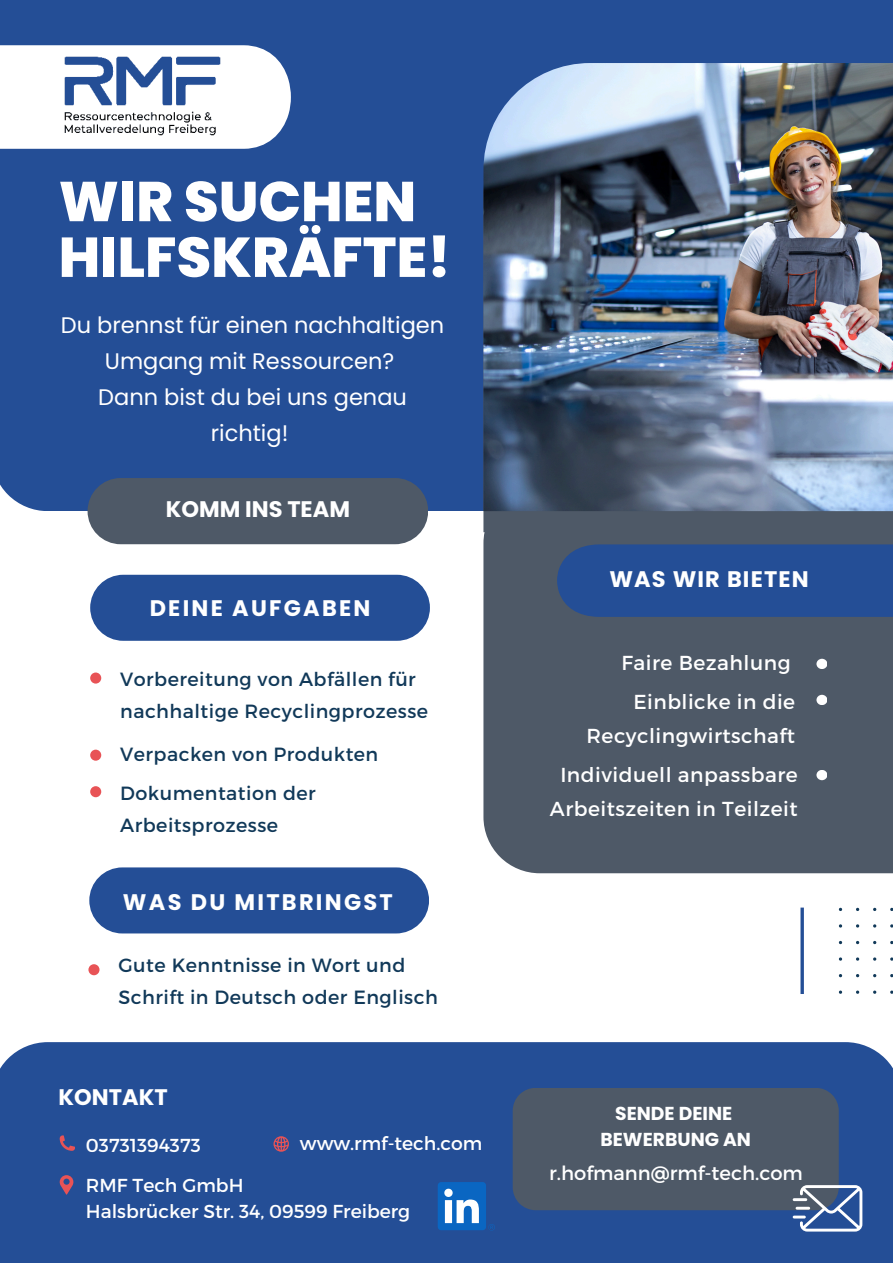
<style>
.page{position:relative;width:893px;height:1263px;background:#fff}
.page>*{position:absolute;margin:0;border:0;box-sizing:border-box;transform-origin:0 0}
.t1{font:800 56.03px/55.7px "Poppins";color:#fff}
.t2{font:22.5px/36px "Poppins";color:#fff;text-align:center}
.t3{font:700 22.5px "Poppins";letter-spacing:.1em;color:#fff}
.t4{font:700 22.5px "Poppins";color:#fff}
.t5{font:700 22.5px "Poppins";letter-spacing:.05em;color:#fff}
.t6{font:20.25px/34.3px "Montserrat";letter-spacing:.025em;color:#fff;text-align:right}
.t7{font:19.5px "Montserrat";color:#fff}
.t8{font:19.12px/32.1px "Montserrat";letter-spacing:.025em;color:#113959}
.t9{font:18.75px "Montserrat";color:#fff}
.t10{font:700 18.75px/25.9px "Poppins";color:#fff;text-align:center}
</style>
<div class="page">
<div style="left:483px;top:532px;width:410px;height:341px;background:#4e5967"></div>
<div style="left:0;top:0;width:893px;height:511px;background:#244e96"></div>
<div style="left:0;top:1042px;width:893px;height:221px;background:#244e96"></div>
<div style="left:483px;top:90px;width:410px;height:442px;background:#4e5967"></div>
<img style="left:483px;top:63px;width:410px;height:448px">
<svg style="left:0;top:45px;width:291px;height:104px"></svg>
<div style="left:557px;top:544px;width:336px;height:73px;background:#244e96"></div>
<svg style="left:60px;top:1135px;width:15px;height:15px"></svg>
<svg style="left:273px;top:1136px;width:16px;height:15px"></svg>
<svg style="left:60px;top:1175px;width:13px;height:20px"></svg>
<svg style="left:839px;top:908px;width:54px;height:86px"></svg>
<svg style="left:800px;top:907px;width:4px;height:87px"></svg>
<div style="left:88px;top:964px;width:11px;height:11px;background:#e85356;border-radius:50%"></div>
<svg style="left:513px;top:1088px;width:349px;height:143px"></svg>
<div style="left:90px;top:575px;width:340px;height:66px;background:#244e96;border-radius:33px"></div>
<div style="left:90px;top:672px;width:11px;height:12px;background:#e85356;border-radius:50%"></div>
<div style="left:90px;top:750px;width:11px;height:11px;background:#e85356;border-radius:50%"></div>
<div style="left:90px;top:786px;width:11px;height:11px;background:#e85356;border-radius:50%"></div>
<div style="left:816px;top:659px;width:11px;height:10px;background:#fff;border-radius:50%"></div>
<div style="left:816px;top:695px;width:11px;height:10px;background:#fff;border-radius:50%"></div>
<div style="left:816px;top:770px;width:11px;height:10px;background:#fff;border-radius:50%"></div>
<div style="left:88px;top:478px;width:340px;height:66px;background:#4e5967;border-radius:33px"></div>
<svg style="left:438px;top:1182px;width:57px;height:48px"></svg>
<div style="left:89px;top:867px;width:340px;height:66px;background:#244e96;border-radius:33px"></div>
<img style="left:63px;top:55px;width:158px;height:81px">
<p class="t1" style="left:59px;top:174px;width:394px">WIR SUCHEN<br>HILFSKRÄFTE!</p>
<h2 class="t2" style="left:61px;top:307px;width:385px">Du brennst für einen nachhaltigen<br>Umgang mit Ressourcen?<br>Dann bist du bei uns genau richtig!</h2>
<p class="t4" style="left:166px;top:493px;width:186px">KOMM INS TEAM</p>
<h1 class="t3" style="left:150px;top:592px;width:222px">DEINE AUFGABEN</h1>
<h3 class="t8" style="left:120px;top:662px;width:309px">Vorbereitung von Abfällen für nachhaltige Recyclingprozesse</h3>
<p class="t8" style="left:120px;top:737px;width:259px">Verpacken von Produkten</p>
<h2 class="t8" style="left:120px;top:776px;width:197px">Dokumentation der<br>Arbeitsprozesse</h2>
<h2 class="t3" style="left:123px;top:886px;width:271px">WAS DU MITBRINGST</h2>
<p class="t8" style="left:118px;top:948px;width:321px">Gute Kenntnisse in Wort und<br>Schrift in Deutsch oder Englisch</p>
<h2 class="t4" style="left:59px;top:1081px;width:111px">KONTAKT</h2>
<p class="t9" style="left:86px;top:1133px;width:116px">03731394373</p>
<p class="t9" style="left:300px;top:1131px;width:184px">www.rmf-tech.com</p>
<p class="t9" style="left:86px;top:1173px;width:159px">RMF Tech GmbH</p>
<p class="t9" style="left:86px;top:1199px;width:326px">Halsbrücker Str. 34, 09599 Freiberg</p>
<p class="t5" style="left:609px;top:563px;width:201px">WAS WIR BIETEN</p>
<h2 class="t6" style="left:621px;top:645px;width:171px">Faire Bezahlung</h2>
<p class="t6" style="left:586px;top:683px;width:210px">Einblicke in die<br>Recyclingwirtschaft</p>
<p class="t6" style="left:550px;top:756px;width:249px;text-align:center">Individuell anpassbare<br>Arbeitszeiten in Teilzeit</p>
<p class="t10" style="left:600px;top:1100px;width:152px">SENDE DEINE<br>BEWERBUNG AN</p>
<p class="t7" style="left:549px;top:1160px;width:255px">r.hofmann@rmf-tech.com</p>
</div>
